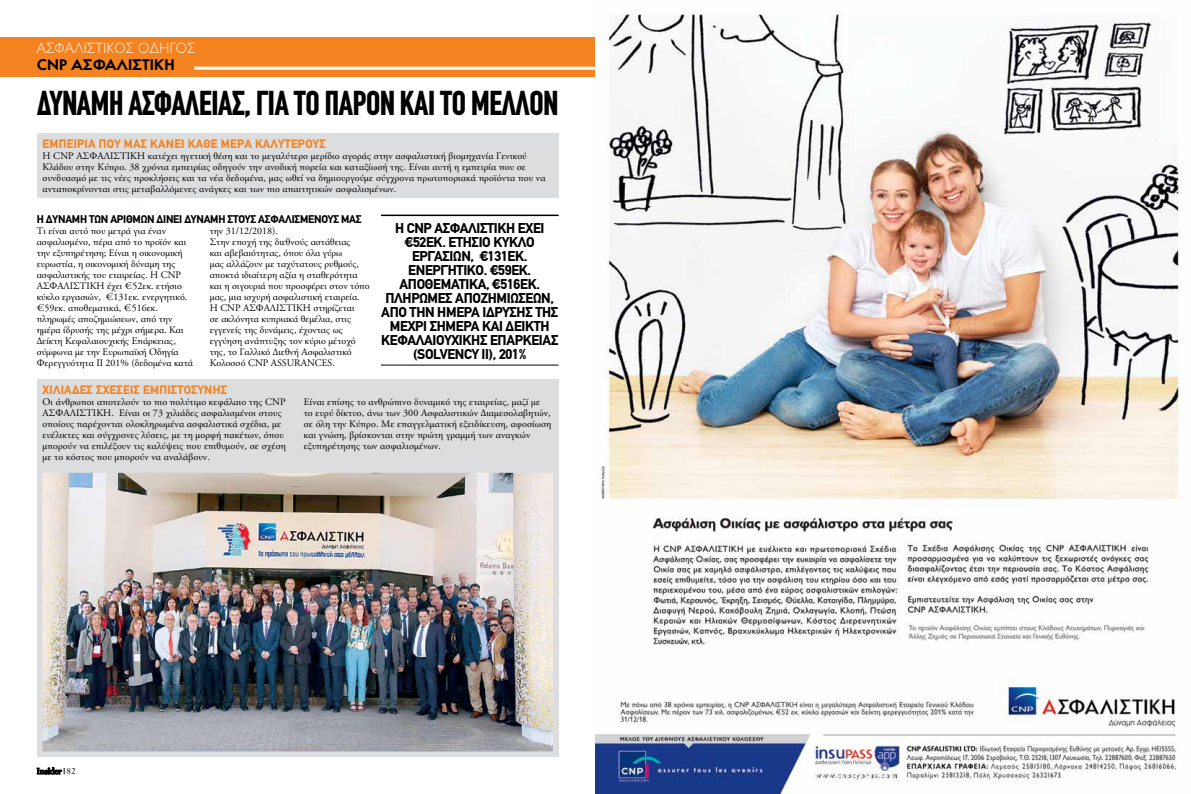
<style>
.page{position:relative;width:1191px;height:794px;background:#fff}
.page>*{position:absolute;margin:0;border:0;box-sizing:border-box;transform-origin:0 0}
.t1{font:700 34px "CF Din Condensed";letter-spacing:-.01em;color:#000}
.t2{font:600 16px "Futura Greek";letter-spacing:-.02em;color:#000;scale:1.07 1}
.t3{font:300 15px "CF Jeckyl";letter-spacing:.03em;color:#fff;scale:.91 1}
.t4{font:700 14px/14px "CF Din";letter-spacing:-.02em;color:#000;text-align:center}
.t5{font:700 12px "CF Din";letter-spacing:.02em;color:#f58220}
.t6{font:700 11px "CF Din";letter-spacing:-.02em;color:#000}
.t7{font:10.2px "Perpetua";color:#000}
.t8{font:10px/11px "CF Garamond";letter-spacing:.01em;color:#000}
</style>
<div class="page">
<div style="left:0;top:37px;width:595px;height:40px;background:#f58220"></div>
<hr style="left:194px;top:67px;width:401px;height:3px;background:#fff">
<img style="left:595px;top:10px;width:588px;height:784px">
<svg style="left:37px;top:767px;width:28px;height:7px"></svg>
<div style="left:37px;top:133px;width:521px;height:65px;background:#dcddde"></div>
<div style="left:37px;top:379px;width:521px;height:378px;background:#dcddde"></div>
<img style="left:43px;top:473px;width:510px;height:278px">
<hr style="left:381px;top:215px;width:177px;height:1px;background:#000">
<hr style="left:381px;top:365px;width:177px;height:1px;background:#000">
<h3 class="t3" style="left:37px;top:39px;width:175px">ΑΣΦΑΛΙΣΤΙΚΟΣ ΟΔΗΓΟΣ</h3>
<h2 class="t2" style="left:37px;top:55px;width:131px">CNP ΑΣΦΑΛΙΣΤΙΚΗ</h2>
<h1 class="t1" style="left:37px;top:85px;width:522px">ΔΎΝΑΜΗ ΑΣΦΆΛΕΙΑΣ, ΓΙΑ ΤΟ ΠΑΡΌΝ ΚΑΙ ΤΟ ΜΈΛΛΟΝ</h1>
<p class="t5" style="left:43px;top:137px;width:285px">ΕΜΠΕΙΡΊΑ ΠΟΥ ΜΑΣ ΚΆΝΕΙ ΚΆΘΕ ΜΈΡΑ ΚΑΛΎΤΕΡΟΥΣ</p>
<p class="t8" style="left:43px;top:151px;width:504px">Η CNP ΑΣΦΑΛΙΣΤΙΚΗ κατέχει ηγετική θέση και το μεγαλύτερο μερίδιο αγοράς στην ασφαλιστική βιομηχανία Γενικού Κλάδου στην Κύπρο. 38 χρόνια εμπειρίας οδηγούν την ανοδική πορεία και καταξίωσή της. Είναι αυτή η εμπειρία που σε συνδυασμό με τις νέες προκλήσεις και τα νέα δεδομένα, μας ωθεί να δημιουργούμε σύγχρονα πρωτοποριακά προϊόντα που να ανταποκρίνονται στις μεταβαλλόμενες ανάγκες και των πιο απαιτητικών ασφαλισμένων.</p>
<p class="t6" style="left:37px;top:213px;width:326px">Η ΔΎΝΑΜΗ ΤΩΝ ΑΡΙΘΜΏΝ ΔΊΝΕΙ ΔΎΝΑΜΗ ΣΤΟΥΣ ΑΣΦΑΛΙΣΜΈΝΟΥΣ ΜΑΣ</p>
<p class="t8" style="left:37px;top:226px;width:158px">Τι είναι αυτό που μετρά για έναν ασφαλισμένο, πέρα από το προϊόν και την εξυπηρέτηση; Είναι η οικονομική ευρωστία, η οικονομική δύναμη της ασφαλιστικής του εταιρείας. Η CNP ΑΣΦΑΛΙΣΤΙΚΗ έχει €52εκ. ετήσιο κύκλο εργασιών, €131εκ. ενεργητικό. €59εκ. αποθεματικά, €516εκ. πληρωμές αποζημιώσεων, από την ημέρα ίδρυσής της μέχρι σήμερα. Και Δείκτη Κεφαλαιουχικής Επάρκειας, σύμφωνα με την Ευρωπαϊκή Οδηγία Φερεγγυότητα ΙΙ 201% (δεδομένα κατά</p>
<p class="t8" style="left:210px;top:226px;width:161px">την 31/12/2018).<br>Στην εποχή της διεθνούς αστάθειας<br>και αβεβαιότητας, όπου όλα γύρω<br>μας αλλάζουν με ταχύτατους ρυθμούς, αποκτά ιδιαίτερη αξία η σταθερότητα και η σιγουριά που προσφέρει στον τόπο μας, μια ισχυρή ασφαλιστική εταιρεία.<br>Η CNP ΑΣΦΑΛΙΣΤΙΚΗ στηρίζεται<br>σε ακλόνητα κυπριακά θεμέλια, στις εγγενείς της δυνάμεις, έχοντας ως εγγύηση ανάπτυξης τον κύριο μέτοχό της, το Γαλλικό Διεθνή Ασφαλιστικό<br>Κολοσσό CNP ASSURANCES.</p>
<h3 class="t4" style="left:381px;top:221px;width:179px">Η CNP ΑΣΦΑΛΙΣΤΙΚΗ ΈΧΕΙ €52ΕΚ. ΕΤΉΣΙΟ ΚΎΚΛΟ<br>ΕΡΓΑΣΙΏΝ, €131ΕΚ.<br>ΕΝΕΡΓΗΤΙΚΌ. €59ΕΚ.<br>ΑΠΟΘΕΜΑΤΙΚΆ, €516ΕΚ.<br>ΠΛΗΡΩΜΈΣ ΑΠΟΖΗΜΙΏΣΕΩΝ,<br>ΑΠΌ ΤΗΝ ΗΜΈΡΑ ΊΔΡΥΣΉΣ ΤΗΣ<br>ΜΈΧΡΙ ΣΉΜΕΡΑ ΚΑΙ ΔΕΊ ΚΤΗ<br>ΚΕΦΑΛΑΙΟΥΧΙΚΉΣ ΕΠΆΡΚΕΙΑΣ (SOLVENCY II), 201%</h3>
<p class="t5" style="left:43px;top:383px;width:186px">ΧΙΛΙΆΔΕΣ ΣΧΈΣΕΙΣ ΕΜΠΙΣΤΟΣΎΝΗΣ</p>
<p class="t8" style="left:43px;top:396px;width:245px">Οι άνθρωποι αποτελούν το πιο πολύτιμο κεφάλαιο της CNP ΑΣΦΑΛΙΣΤΙΚΗ. Είναι οι 73 χιλιάδες ασφαλισμένοι στους οποίους παρέχονται ολοκληρωμένα ασφαλιστικά σχέδια, με ευέλικτες και σύγχρονες λύσεις, με τη μορφή πακέτων, όπου μπορούν να επιλέξουν τις καλύψεις που επιθυμούν, σε σχέση με το κόστος που μπορούν να αναλάβουν.</p>
<p class="t8" style="left:304px;top:396px;width:249px">Είναι επίσης το ανθρώπινο δυναμικό της εταιρείας, μαζί με το ευρύ δίκτυο, άνω των 300 Ασφαλιστικών Διαμεσολαβητών, σε όλη την Κύπρο. Με επαγγελματική εξειδίκευση, αφοσίωση και γνώση, βρίσκονται στην πρώτη γραμμή των αναγκών εξυπηρέτησης των ασφαλισμένων.</p>
<p class="t7" style="left:67px;top:765px;width:11px">82</p>
</div>
